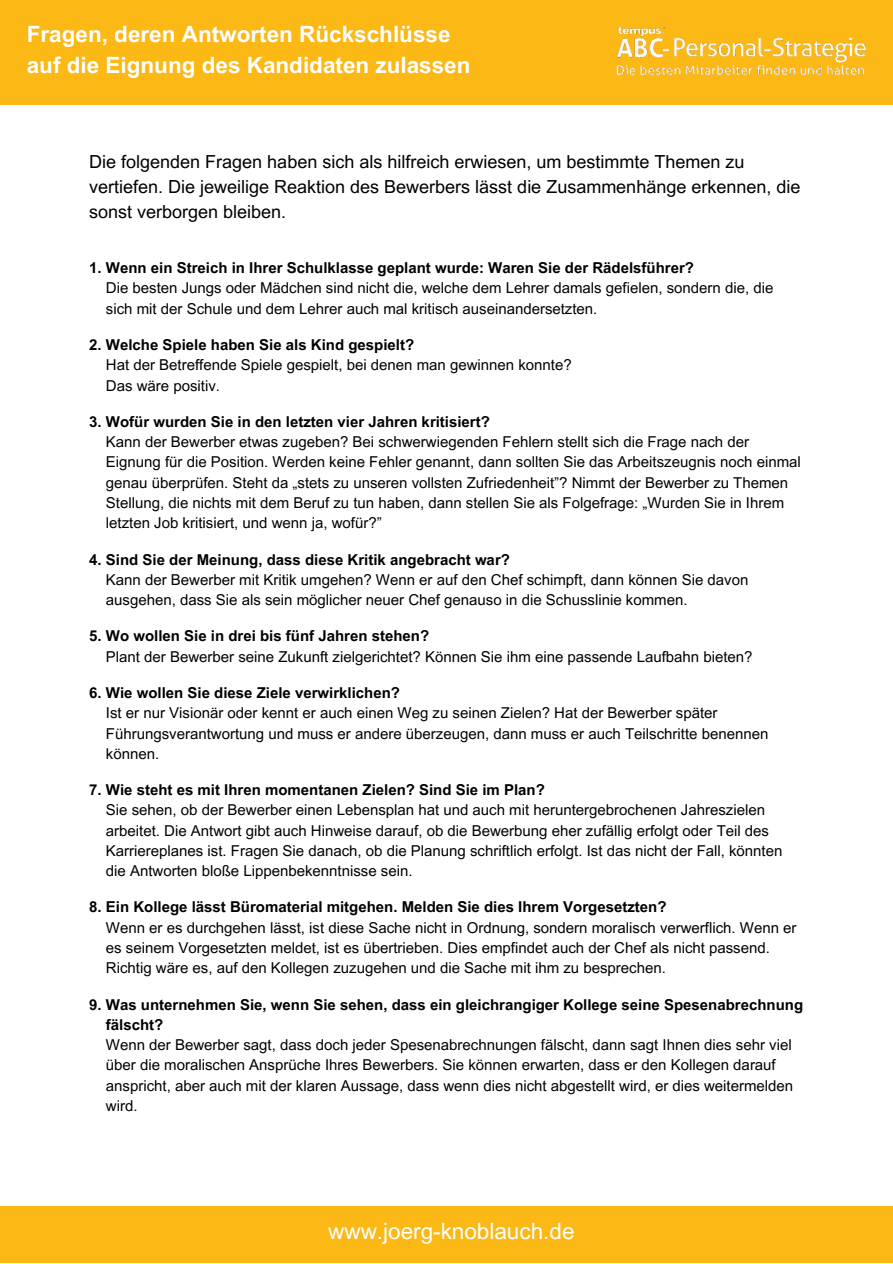
<style>
.page{position:relative;width:893px;height:1264px;background:#fff}
.page>*{position:absolute;margin:0;border:0;box-sizing:border-box;transform-origin:0 0}
.t1{font:700 22.5px/31.5px "Arial MT Pro";color:#fff}
.t2{font:22.5px "Arial MT Pro";color:#fff}
.t3{font:18px/24.8px "Arial MT Pro";color:#000}
.t4{font:15px/20.2px "Arial MT Pro";color:#000}
.t5{font:700 15px/20.2px "Arial MT Pro";color:#000}
</style>
<div class="page">
<div style="left:0;top:0;width:892px;height:105px;background:#fcb814"></div>
<img style="left:616px;top:26px;width:251px;height:50px">
<div style="left:0;top:1205px;width:892px;height:57px;background:#fcb814"></div>
<h1 class="t1" style="left:27px;top:21px;width:445px">Fragen, deren Antworten Rückschlüsse auf die Eignung des Kandidaten zulassen</h1>
<p class="t3" style="left:89px;top:152px;width:712px">Die folgenden Fragen haben sich als hilfreich erwiesen, um bestimmte Themen zu vertiefen. Die jeweilige Reaktion des Bewerbers lässt die Zusammenhänge erkennen, die sonst verborgen bleiben.</p>
<p class="t5" style="left:89px;top:260px;width:606px">1. Wenn ein Streich in Ihrer Schulklasse geplant wurde: Waren Sie der Rädelsführer?</p>
<p class="t4" style="left:106px;top:280px;width:668px">Die besten Jungs oder Mädchen sind nicht die, welche dem Lehrer damals gefielen, sondern die, die sich mit der Schule und dem Lehrer auch mal kritisch auseinandersetzten.</p>
<p class="t5" style="left:89px;top:336px;width:326px">2. Welche Spiele haben Sie als Kind gespielt?</p>
<p class="t4" style="left:106px;top:357px;width:467px">Hat der Betreffende Spiele gespielt, bei denen man gewinnen konnte?<br>Das wäre positiv.</p>
<p class="t5" style="left:89px;top:413px;width:402px">3. Wofür wurden Sie in den letzten vier Jahren kritisiert?</p>
<p class="t4" style="left:106px;top:434px;width:696px">Kann der Bewerber etwas zugeben? Bei schwerwiegenden Fehlern stellt sich die Frage nach der Eignung für die Position. Werden keine Fehler genannt, dann sollten Sie das Arbeitszeugnis noch einmal genau überprüfen. Steht da „stets zu unseren vollsten Zufriedenheit”? Nimmt der Bewerber zu Themen Stellung, die nichts mit dem Beruf zu tun haben, dann stellen Sie als Folgefrage: „Wurden Sie in Ihrem letzten Job kritisiert, und wenn ja, wofür?”</p>
<p class="t5" style="left:89px;top:551px;width:422px">4. Sind Sie der Meinung, dass diese Kritik angebracht war?</p>
<p class="t4" style="left:106px;top:571px;width:644px">Kann der Bewerber mit Kritik umgehen? Wenn er auf den Chef schimpft, dann können Sie davon ausgehen, dass Sie als sein möglicher neuer Chef genauso in die Schusslinie kommen.</p>
<p class="t5" style="left:89px;top:628px;width:341px">5. Wo wollen Sie in drei bis fünf Jahren stehen?</p>
<p class="t4" style="left:106px;top:648px;width:648px">Plant der Bewerber seine Zukunft zielgerichtet? Können Sie ihm eine passende Laufbahn bieten?</p>
<p class="t5" style="left:89px;top:684px;width:312px">6. Wie wollen Sie diese Ziele verwirklichen?</p>
<p class="t4" style="left:106px;top:704px;width:664px">Ist er nur Visionär oder kennt er auch einen Weg zu seinen Zielen? Hat der Bewerber später<br>Führungsverantwortung und muss er andere überzeugen, dann muss er auch Teilschritte benennen können.</p>
<p class="t5" style="left:89px;top:781px;width:457px">7. Wie steht es mit Ihren momentanen Zielen? Sind Sie im Plan?</p>
<p class="t4" style="left:106px;top:801px;width:678px">Sie sehen, ob der Bewerber einen Lebensplan hat und auch mit heruntergebrochenen Jahreszielen arbeitet. Die Antwort gibt auch Hinweise darauf, ob die Bewerbung eher zufällig erfolgt oder Teil des Karriereplanes ist. Fragen Sie danach, ob die Planung schriftlich erfolgt. Ist das nicht der Fall, könnten die Antworten bloße Lippenbekenntnisse sein.</p>
<p class="t5" style="left:89px;top:898px;width:578px">8. Ein Kollege lässt Büromaterial mitgehen. Melden Sie dies Ihrem Vorgesetzten?</p>
<p class="t4" style="left:106px;top:919px;width:692px">Wenn er es durchgehen lässt, ist diese Sache nicht in Ordnung, sondern moralisch verwerflich. Wenn er es seinem Vorgesetzten meldet, ist es übertrieben. Dies empfindet auch der Chef als nicht passend.<br>Richtig wäre es, auf den Kollegen zuzugehen und die Sache mit ihm zu besprechen.</p>
<p class="t5" style="left:106px;top:996px;width:698px;text-indent:-17px">9. Was unternehmen Sie, wenn Sie sehen, dass ein gleichrangiger Kollege seine Spesenabrechnung fälscht?</p>
<p class="t4" style="left:106px;top:1036px;width:688px">Wenn der Bewerber sagt, dass doch jeder Spesenabrechnungen fälscht, dann sagt Ihnen dies sehr viel über die moralischen Ansprüche Ihres Bewerbers. Sie können erwarten, dass er den Kollegen darauf anspricht, aber auch mit der klaren Aussage, dass wenn dies nicht abgestellt wird, er dies weitermelden wird.</p>
<h1 class="t2" style="left:328px;top:1222px;width:248px">www.joerg-knoblauch.de</h1>
</div>
